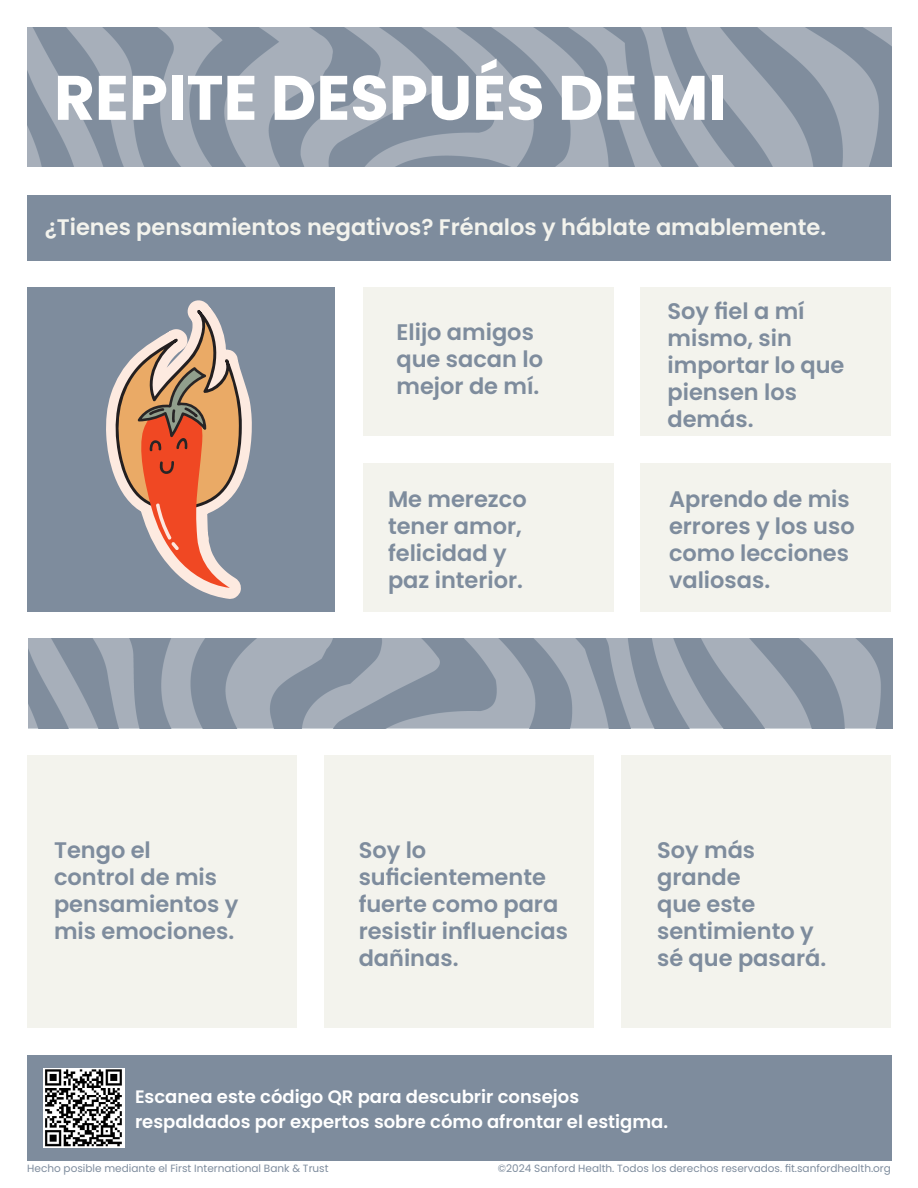
<style>
.page{position:relative;width:918px;height:1188px;background:#fff}
.page>*{position:absolute;margin:0;border:0;box-sizing:border-box;transform-origin:0 0}
.t1{font:700 62.7px "Poppins";color:#fff}
.t2{font:600 22.5px/27px "Poppins";color:#7e8c9d}
.t3{font:600 22.5px "Poppins";color:#f3f3ed}
.t4{font:600 18px/25.5px "Poppins";color:#fff}
.t5{font:10.5px "Poppins";color:#7e8c9d}
</style>
<div class="page">
<div style="left:27px;top:1055px;width:864px;height:106px;background:#7e8c9d"></div>
<div style="left:363px;top:288px;width:251px;height:148px;background:#f3f3ed"></div>
<svg style="left:27px;top:27px;width:864px;height:139px;background:#939eab"></svg>
<div style="left:27px;top:288px;width:308px;height:324px;background:#7e8c9d"></div>
<div style="left:27px;top:195px;width:864px;height:66px;background:#7e8c9d"></div>
<div style="left:363px;top:463px;width:251px;height:149px;background:#f3f3ed"></div>
<div style="left:27px;top:755px;width:270px;height:273px;background:#f3f3ed"></div>
<div style="left:324px;top:755px;width:270px;height:273px;background:#f3f3ed"></div>
<div style="left:621px;top:755px;width:270px;height:273px;background:#f3f3ed"></div>
<div style="left:641px;top:288px;width:250px;height:148px;background:#f3f3ed"></div>
<div style="left:640px;top:463px;width:251px;height:149px;background:#f3f3ed"></div>
<img style="left:28px;top:639px;width:864px;height:89px">
<svg style="left:106px;top:300px;width:146px;height:299px"></svg>
<svg style="left:115px;top:309px;width:129px;height:279px"></svg>
<img style="left:43px;top:1069px;width:81px;height:79px">
<p class="t1" style="left:54px;top:62px;width:674px">REPITE DESPUÉS DE MI</p>
<p class="t1" style="left:54px;top:62px;width:531px">INHALA. XHALA.</p>
<p class="t3" style="left:45px;top:214px;width:783px">¿Tienes pensamientos negativos? Frénalos y háblate amablemente.</p>
<p class="t2" style="left:397px;top:318px;width:148px">Elijo amigos que sacan lo mejor de mí.</p>
<p class="t2" style="left:668px;top:297px;width:178px">Soy fiel a mí mismo, sin importar lo que piensen los demás.</p>
<p class="t2" style="left:388px;top:486px;width:140px">Me merezco tener amor, felicidad y paz interior.</p>
<p class="t2" style="left:669px;top:486px;width:187px">Aprendo de mis errores y los uso como lecciones valiosas.</p>
<p class="t2" style="left:54px;top:837px;width:186px">Tengo el<br>control de mis pensamientos y mis emociones.</p>
<p class="t2" style="left:359px;top:837px;width:211px">Soy lo suficientemente fuerte como para resistir influencias dañinas.</p>
<p class="t2" style="left:657px;top:837px;width:171px">Soy más grande<br>que este sentimiento y sé que pasará.</p>
<p class="t4" style="left:135px;top:1084px;width:535px">Escanea este código QR para descubrir consejos respaldados por expertos sobre cómo afrontar el estigma.</p>
<p class="t5" style="left:27px;top:1162px;width:303px">Hecho posible mediante el First International Bank &amp; Trust</p>
<p class="t5" style="left:498px;top:1162px;width:395px">©2024 Sanford Health. Todos los derechos reservados. fit.sanfordhealth.org</p>
</div>
